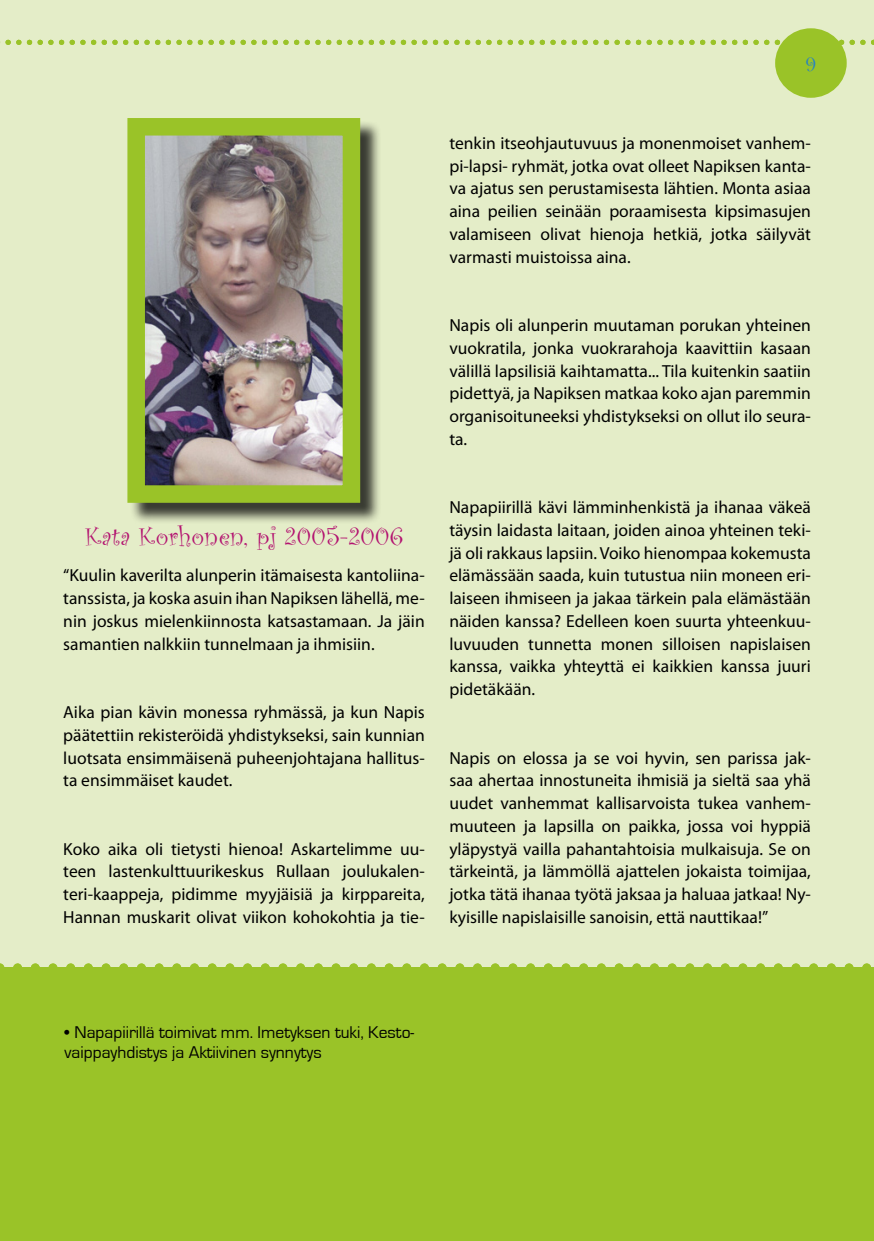
<style>
.page{position:relative;width:874px;height:1241px;background:#fff}
.page>*{position:absolute;margin:0;border:0;box-sizing:border-box;transform-origin:0 0}
.t1{font:26.25px "Curlz";letter-spacing:.02em;color:#b31270}
.t2{font:21px "Curlz";color:#2581c4}
.t3{font:17.5px/22.8px "Myriad Pro";color:#000;text-align:justify}
.t4{font:17.5px/20.1px "Eurostile";color:#000}
</style>
<div class="page">
<div style="left:0;top:0;width:873px;height:985px;background:#e4edc8"></div>
<div style="left:0;top:967px;width:873px;height:273px;background:#9ac328"></div>
<svg style="left:0;top:40px;width:874px;height:5px"></svg>
<svg style="left:0;top:963px;width:874px;height:9px"></svg>
<div style="left:130px;top:121px;width:252px;height:403px;background:#000;opacity:.75"></div>
<img style="left:127px;top:118px;width:242px;height:393px">
<div style="left:774px;top:28px;width:72px;height:70px;background:#9ac328;border-radius:50%"></div>
<p class="t2" style="left:805px;top:49px;width:12px">9</p>
<h1 class="t1" style="left:85px;top:518px;width:319px">Kata Korhonen, pj 2005-2006</h1>
<p class="t3" style="left:63px;top:563px;width:363px">“Kuulin kaverilta alunperin itämaisesta kantoliina&shy;tanssista, ja koska asuin ihan Napiksen lähellä, me&shy;nin joskus mielenkiinnosta katsastamaan. Ja jäin samantien nalkkiin tunnelmaan ja ihmisiin.</p>
<p class="t3" style="left:63px;top:700px;width:363px">Aika pian kävin monessa ryhmässä, ja kun Napis päätettiin rekisteröidä yhdistykseksi, sain kunnian luotsata ensimmäisenä puheenjohtajana hallitus&shy;ta ensimmäiset kaudet.</p>
<p class="t3" style="left:63px;top:836px;width:363px">Koko aika oli tietysti hienoa! Askartelimme uu&shy;teen lastenkulttuurikeskus Rullaan joulukalen&shy;teri-kaappeja, pidimme myyjäisiä ja kirppareita, Hannan muskarit olivat viikon kohokohtia ja tie-</p>
<p class="t3" style="left:449px;top:131px;width:363px">tenkin itseohjautuvuus ja monenmoiset vanhem&shy;pi-lapsi- ryhmät, jotka ovat olleet Napiksen kanta&shy;va ajatus sen perustamisesta lähtien. Monta asiaa aina peilien seinään poraamisesta kipsimasujen valamiseen olivat hienoja hetkiä, jotka säilyvät varmasti muistoissa aina.</p>
<p class="t3" style="left:449px;top:313px;width:363px">Napis oli alunperin muutaman porukan yhteinen vuokratila, jonka vuokrarahoja kaavittiin kasaan välillä lapsilisiä kaihtamatta... Tila kuitenkin saatiin pidettyä, ja Napiksen matkaa koko ajan paremmin organisoituneeksi yhdistykseksi on ollut ilo seura&shy;ta.</p>
<p class="t3" style="left:449px;top:495px;width:363px">Napapiirillä kävi lämminhenkistä ja ihanaa väkeä täysin laidasta laitaan, joiden ainoa yhteinen teki&shy;jä oli rakkaus lapsiin. Voiko hienompaa kokemusta elämässään saada, kuin tutustua niin moneen eri&shy;laiseen ihmiseen ja jakaa tärkein pala elämästään näiden kanssa? Edelleen koen suurta yhteenkuu&shy;luvuuden tunnetta monen silloisen napislaisen kanssa, vaikka yhteyttä ei kaikkien kanssa juuri pidetäkään.</p>
<p class="t3" style="left:449px;top:745px;width:363px">Napis on elossa ja se voi hyvin, sen parissa jak&shy;saa ahertaa innostuneita ihmisiä ja sieltä saa yhä uudet vanhemmat kallisarvoista tukea vanhem&shy;muuteen ja lapsilla on paikka, jossa voi hyppiä yläpystyä vailla pahantahtoisia mulkaisuja. Se on tärkeintä, ja lämmöllä ajattelen jokaista toimijaa, jotka tätä ihanaa työtä jaksaa ja haluaa jatkaa! Ny&shy;kyisille napislaisille sanoisin, että nauttikaa!”</p>
<p class="t4" style="left:64px;top:1022px;width:351px">• Napapiirillä toimivat mm. Imetyksen tuki, Kesto&shy;vaippayhdistys ja Aktiivinen synnytys</p>
</div>
